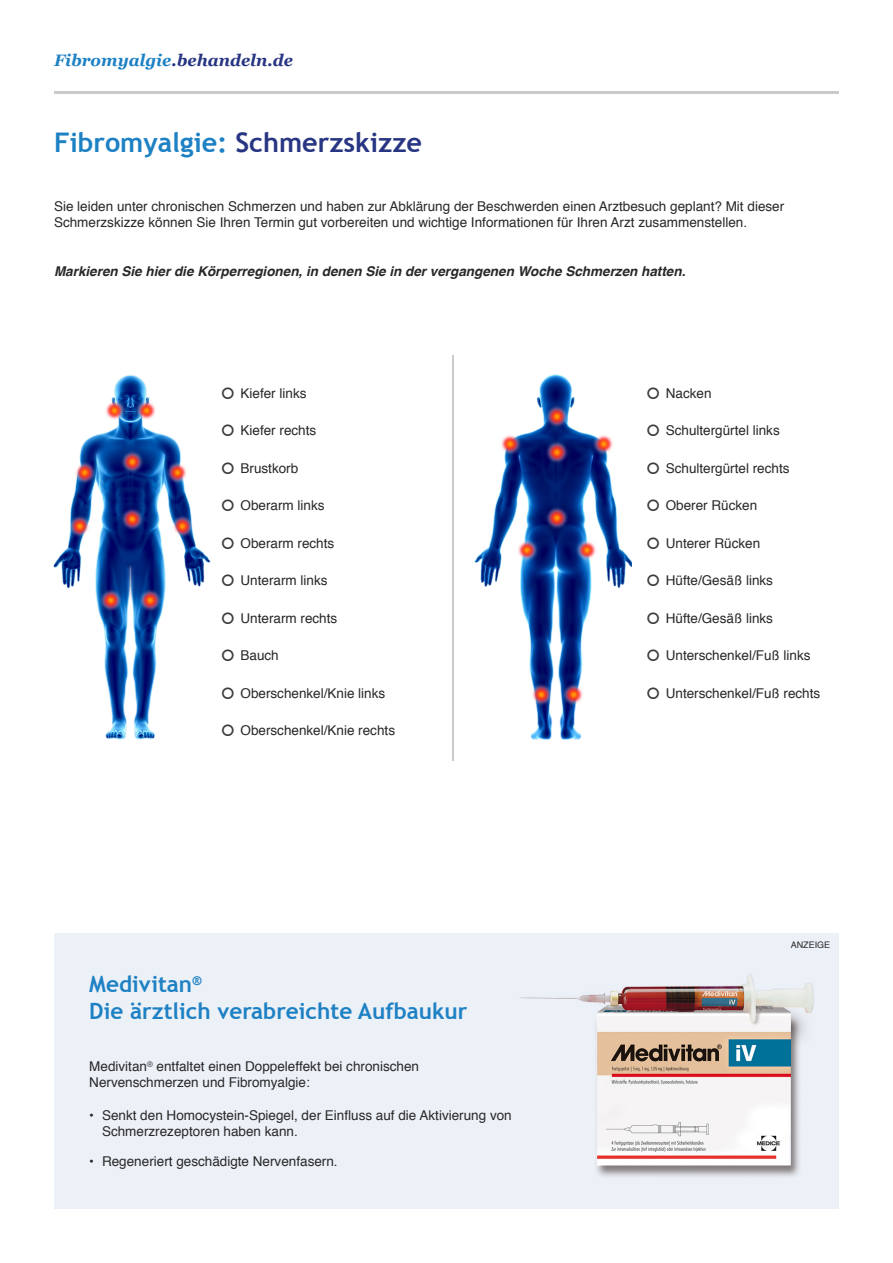
<style>
.page{position:relative;width:893px;height:1263px;background:#fff}
.page>*{position:absolute;margin:0;border:0;box-sizing:border-box;transform-origin:0 0}
.t1{font:700 27px "Trebuchet MS";color:#1d81c4}
.t2{font:700 22.5px "Trebuchet MS";color:#1d81c4}
.t3{font:italic 700 16.5px "Georgia";color:#283583}
.t4{font:13.5px/16.2px "Helvetica";color:#282827}
.t5{font:italic 700 13.5px "Helvetica";color:#282827}
.t6{font:9px "Helvetica";color:#282827}
.s1{color:#1d81c4}
.s2{color:#283583}
</style>
<div class="page">
<hr style="left:54px;top:91px;width:785px;height:3px;background:#cacaca">
<hr style="left:452px;top:355px;width:1px;height:405px;background:#cacaca">
<img style="left:53px;top:375px;width:158px;height:364px">
<img style="left:453px;top:374px;width:179px;height:365px">
<div style="left:54px;top:933px;width:785px;height:275px;background:#ecf0f7"></div>
<img style="left:520px;top:974px;width:294px;height:203px">
<p class="t3" style="left:54px;top:48px;width:240px"><span class="s1">Fibromyalgie</span>.behandeln.de</p>
<p class="t1" style="left:54px;top:125px;width:370px">Fibromyalgie: <span class="s2">Schmerzskizze</span></p>
<p class="t4" style="left:54px;top:199px;width:732px">Sie leiden unter chronischen Schmerzen und haben zur Abklärung der Beschwerden einen Arztbesuch geplant? Mit dieser<br>Schmerzskizze können Sie Ihren Termin gut vorbereiten und wichtige Informationen für Ihren Arzt zusammenstellen.</p>
<p class="t5" style="left:54px;top:260px;width:633px">Markieren Sie hier die Körperregionen, in denen Sie in der vergangenen Woche Schmerzen hatten.</p>
<p class="t4" style="left:240px;top:385px;width:68px">Kiefer links</p>
<p class="t4" style="left:240px;top:423px;width:77px">Kiefer rechts</p>
<p class="t4" style="left:240px;top:460px;width:59px">Brustkorb</p>
<p class="t4" style="left:240px;top:498px;width:86px">Oberarm links</p>
<p class="t4" style="left:240px;top:535px;width:95px">Oberarm rechts</p>
<p class="t4" style="left:240px;top:573px;width:89px">Unterarm links</p>
<p class="t4" style="left:240px;top:610px;width:98px">Unterarm rechts</p>
<p class="t4" style="left:240px;top:648px;width:40px">Bauch</p>
<p class="t4" style="left:240px;top:685px;width:146px">Oberschenkel/Knie links</p>
<p class="t4" style="left:240px;top:723px;width:156px">Oberschenkel/Knie rechts</p>
<p class="t2" style="left:89px;top:970px;width:114px">Medivitan<sup>®</sup></p>
<p class="t2" style="left:89px;top:997px;width:380px">Die ärztlich verabreichte Aufbaukur</p>
<p class="t4" style="left:89px;top:1058px;width:331px">Medivitan<sup>®</sup> entfaltet einen Doppeleffekt bei chronischen<br>Nervenschmerzen und Fibromyalgie:</p>
<p class="t4" style="left:102px;top:1107px;width:411px;text-indent:-13px">• Senkt den Homocystein-Spiegel, der Einfluss auf die Aktivierung von<br>Schmerzrezeptoren haben kann.</p>
<p class="t4" style="left:89px;top:1153px;width:250px">• Regeneriert geschädigte Nervenfasern.</p>
<p class="t4" style="left:666px;top:385px;width:47px">Nacken</p>
<p class="t4" style="left:666px;top:423px;width:116px">Schultergürtel links</p>
<p class="t4" style="left:666px;top:460px;width:125px">Schultergürtel rechts</p>
<p class="t4" style="left:666px;top:498px;width:93px">Oberer Rücken</p>
<p class="t4" style="left:666px;top:535px;width:96px">Unterer Rücken</p>
<p class="t4" style="left:666px;top:573px;width:109px">Hüfte/Gesäß links</p>
<p class="t4" style="left:666px;top:610px;width:109px">Hüfte/Gesäß links</p>
<p class="t4" style="left:666px;top:648px;width:146px">Unterschenkel/Fuß links</p>
<p class="t4" style="left:666px;top:685px;width:156px">Unterschenkel/Fuß rechts</p>
<p class="t6" style="left:791px;top:938px;width:41px">ANZEIGE</p>
</div>
